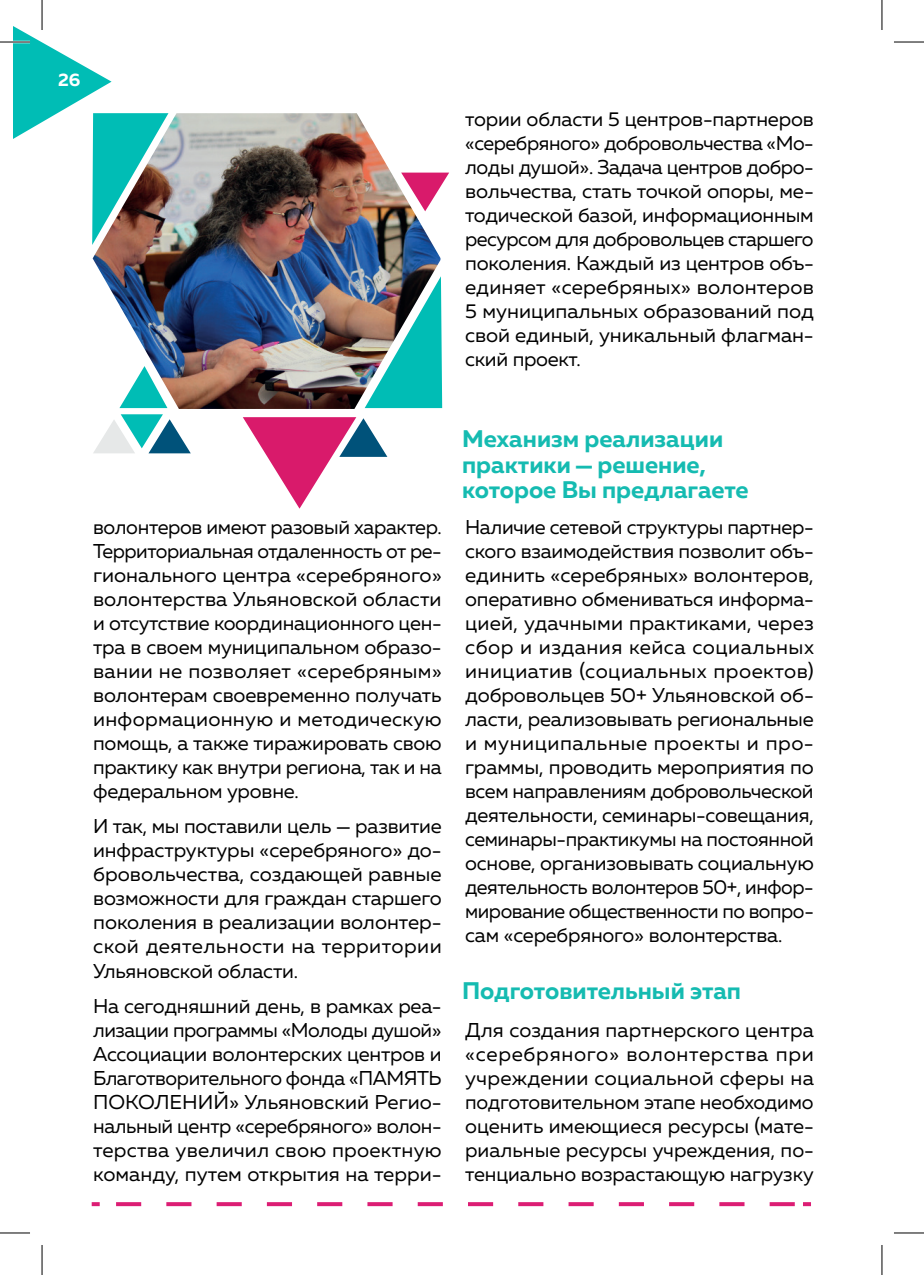
<style>
.page{position:relative;width:924px;height:1275px;background:#fff}
.page>*{position:absolute;margin:0;border:0;box-sizing:border-box;transform-origin:0 0}
.t1{font:700 24px/25.4px "Muller";color:#15bbb1}
.t2{font:20px/24px "Muller";letter-spacing:-.01em;color:#000;text-align:justify}
.t3{font:700 18px "Muller";color:#fff}
</style>
<div class="page">
<svg style="left:92px;top:1202px;width:8px;height:4px"></svg>
<svg style="left:116px;top:1202px;width:678px;height:4px"></svg>
<svg style="left:803px;top:1202px;width:7px;height:4px"></svg>
<svg style="left:14px;top:26px;width:98px;height:219px"></svg>
<svg style="left:440px;top:173px;width:9px;height:15px"></svg>
<svg style="left:93px;top:414px;width:98px;height:39px"></svg>
<svg style="left:440px;top:276px;width:2px;height:132px"></svg>
<img style="left:93px;top:113px;width:347px;height:296px">
<svg style="left:243px;top:417px;width:144px;height:91px"></svg>
<hr style="left:0;top:41px;width:30px;height:2px;background:#fff">
<hr style="left:41px;top:0;width:2px;height:30px;background:#fff">
<hr style="left:0;top:42px;width:30px;height:1px;background:#000">
<hr style="left:893px;top:42px;width:30px;height:1px;background:#000">
<hr style="left:0;top:1232px;width:30px;height:1px;background:#000">
<hr style="left:893px;top:1232px;width:30px;height:1px;background:#000">
<hr style="left:42px;top:0;width:1px;height:30px;background:#000">
<hr style="left:42px;top:1245px;width:1px;height:30px;background:#000">
<hr style="left:881px;top:0;width:1px;height:30px;background:#000">
<hr style="left:881px;top:1245px;width:1px;height:30px;background:#000">
<p class="t3" style="left:58px;top:69px;width:24px">26</p>
<p class="t2" style="left:465px;top:106px;width:350px">тории области 5 центров-партнеров «серебряного» добровольчества «Мо&shy;лоды душой». Задача центров добро&shy;вольчества, стать точкой опоры, ме&shy;тодической базой, информационным ресурсом для добровольцев старшего поколения. Каждый из центров объ&shy;единяет «серебряных» волонтеров 5 муниципальных образований под свой единый, уникальный флагман&shy;ский проект.</p>
<p class="t2" style="left:93px;top:515px;width:350px">волонтеров имеют разовый характер.<br>Территориальная отдаленность от ре&shy;гионального центра «серебряного» волонтерства Ульяновской области и отсутствие координационного цен&shy;тра в своем муниципальном образо&shy;вании не позволяет «серебряным» волонтерам своевременно получать информационную и методическую помощь, а также тиражировать свою практику как внутри региона, так и на федеральном уровне.</p>
<p class="t2" style="left:93px;top:814px;width:350px">И так, мы поставили цель — развитие инфраструктуры «серебряного» до&shy;бровольчества, создающей равные возможности для граждан старшего поколения в реализации волонтер&shy;ской деятельности на территории Ульяновской области.</p>
<p class="t2" style="left:93px;top:993px;width:350px">На сегодняшний день, в рамках реа&shy;лизации программы «Молоды душой» Ассоциации волонтерских центров и Благотворительного фонда «ПАМЯТЬ ПОКОЛЕНИЙ» Ульяновский Регио&shy;нальный центр «серебряного» волон&shy;терства увеличил свою проектную команду, путем открытия на терри-</p>
<p class="t1" style="left:462px;top:426px;width:288px">Механизм реализации практики — решение, которое Вы предлагаете</p>
<p class="t2" style="left:465px;top:515px;width:350px">Наличие сетевой структуры партнер&shy;ского взаимодействия позволит объ&shy;единить «серебряных» волонтеров, оперативно обмениваться информа&shy;цией, удачными практиками, через сбор и издания кейса социальных инициатив (социальных проектов) добровольцев 50+ Ульяновской об&shy;ласти, реализовывать региональные и муниципальные проекты и про&shy;граммы, проводить мероприятия по всем направлениям добровольческой деятельности, семинары-совещания, семинары-практикумы на постоянной основе, организовывать социальную деятельность волонтеров 50+, инфор&shy;мирование общественности по вопро&shy;сам «серебряного» волонтерства.</p>
<p class="t1" style="left:462px;top:978px;width:280px">Подготовительный этап</p>
<p class="t2" style="left:465px;top:1018px;width:350px">Для создания партнерского центра «серебряного» волонтерства при учреждении социальной сферы на подготовительном этапе необходимо оценить имеющиеся ресурсы (мате&shy;риальные ресурсы учреждения, по&shy;тенциально возрастающую нагрузку</p>
</div>
